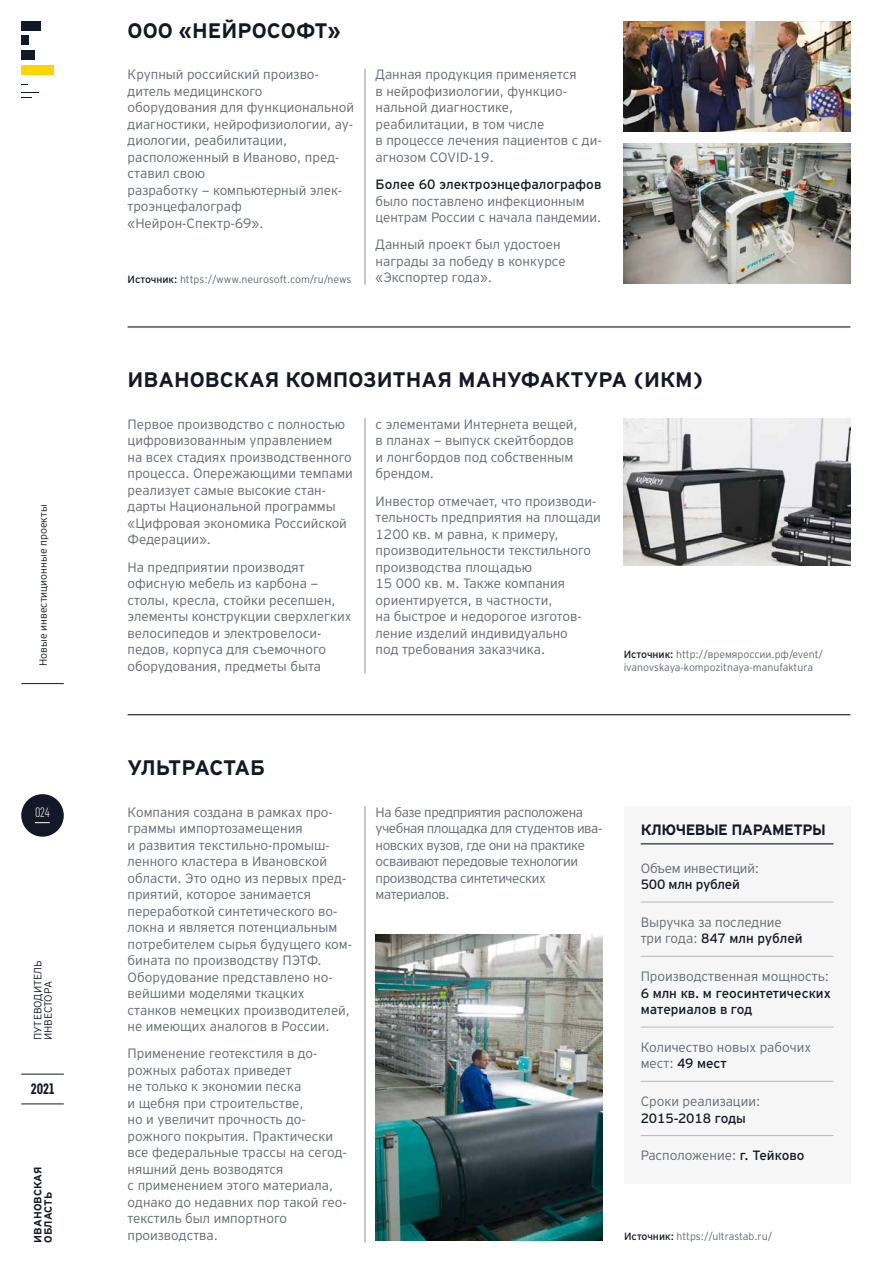
<style>
.page{position:relative;width:893px;height:1263px;background:#fff}
.page>*{position:absolute;margin:0;border:0;box-sizing:border-box;transform-origin:0 0}
.t1{font:700 21px "EY Interstate";color:#131826}
.t2{font:700 21px "EY Interstate";letter-spacing:-.03em;color:#131826}
.t3{font:700 15px "EY Interstate";letter-spacing:-.035em;color:#131826}
.t4{font:900 15px "RF Rufo";color:#131826}
.t5{font:300 13.5px/16.5px "EY Interstate";color:#5f6872}
.t6{font:300 13.5px/16.5px "EY Interstate";letter-spacing:-.03em;color:#5f6872}
.t7{font:13.5px/16.5px "EY Interstate";color:#131826}
.t8{font:300 13.5px "RF Rufo";color:#fff}
.t9{font:300 10.5px/12.6px "EY Interstate";color:#5f6872}
.t10{font:300 10.5px/10.5px "EY Interstate";color:#131826}
.t11{font:700 10.5px/10.5px "EY Interstate";color:#131826}
.s1{font-weight:400;color:#131826}
</style>
<div class="page">
<div style="left:21px;top:65px;width:33px;height:9px;background:#ffd400"></div>
<div style="left:21px;top:21px;width:20px;height:9px;background:#131826"></div>
<div style="left:21px;top:51px;width:14px;height:9px;background:#131826"></div>
<div style="left:21px;top:36px;width:8px;height:9px;background:#131826"></div>
<hr style="left:21px;top:1074px;width:43px;height:1px;background:#131826">
<hr style="left:21px;top:1104px;width:43px;height:1px;background:#131826">
<div style="left:21px;top:794px;width:43px;height:43px;background:#131826;border-radius:50%"></div>
<svg style="left:35px;top:822px;width:15px;height:1px"></svg>
<hr style="left:21px;top:683px;width:43px;height:1px;background:#131826">
<hr style="left:365px;top:69px;width:1px;height:216px;background:#b4b9bc">
<img style="left:624px;top:21px;width:226px;height:111px">
<img style="left:624px;top:144px;width:226px;height:139px">
<hr style="left:365px;top:418px;width:1px;height:255px;background:#b4b9bc">
<img style="left:624px;top:418px;width:226px;height:147px">
<hr style="left:365px;top:806px;width:1px;height:436px;background:#b4b9bc">
<div style="left:624px;top:806px;width:226px;height:378px;background:#f6f6f6"></div>
<hr style="left:641px;top:843px;width:192px;height:1px;background:#131826">
<hr style="left:641px;top:902px;width:192px;height:1px;background:#b4b9bc">
<hr style="left:641px;top:956px;width:192px;height:1px;background:#b4b9bc">
<hr style="left:641px;top:1027px;width:192px;height:1px;background:#b4b9bc">
<hr style="left:641px;top:1081px;width:192px;height:1px;background:#b4b9bc">
<hr style="left:641px;top:1135px;width:192px;height:1px;background:#b4b9bc">
<img style="left:376px;top:934px;width:226px;height:306px">
<hr style="left:128px;top:714px;width:722px;height:1px;background:#131826">
<hr style="left:128px;top:326px;width:722px;height:1px;background:#131826">
<p class="t10" style="left:37px;top:666px;width:162px;rotate:-90deg">Новые инвестиционные проекты</p>
<p class="t8" style="left:35px;top:805px;width:16px">024</p>
<p class="t10" style="left:32px;top:1040px;width:81px;rotate:-90deg">ПУТЕВОДИТЕЛЬ<br>ИНВЕСТОРА</p>
<p class="t4" style="left:31px;top:1080px;width:25px">2021</p>
<p class="t11" style="left:32px;top:1242px;width:77px;rotate:-90deg">ИВАНОВСКАЯ<br>ОБЛАСТЬ</p>
<h1 class="t1" style="left:128px;top:15px;width:215px">ООО «НЕЙРОСОФТ»</h1>
<p class="t5" style="left:128px;top:66px;width:228px">Крупный российский произво&shy;дитель медицинского оборудования для функциональной диагностики, нейрофизиологии, ау&shy;диологии, реабилитации, расположенный в Иваново, пред&shy;ставил свою<br>разработку — компьютерный элек&shy;троэнцефалограф «Нейрон-Спектр-69».</p>
<p class="t5" style="left:376px;top:66px;width:228px">Данная продукция применяется<br>в нейрофизиологии, функцио&shy;нальной диагностике, реабилитации, в том числе<br>в процессе лечения пациентов с ди&shy;агнозом COVID-19.</p>
<p class="t7" style="left:376px;top:175px;width:227px">Более 60 электроэнцефалографов</p>
<p class="t5" style="left:376px;top:192px;width:227px">было поставлено инфекционным центрам России с начала пандемии.</p>
<p class="t5" style="left:376px;top:235px;width:192px">Данный проект был удостоен награды за победу в конкурсе</p>
<p class="t9" style="left:128px;top:273px;width:225px"><span class="s1">Источник:</span> https://www.neurosoft.com/ru/news</p>
<p class="t5" style="left:376px;top:268px;width:118px">«Экспортер года».</p>
<h1 class="t1" style="left:128px;top:365px;width:578px">ИВАНОВСКАЯ КОМПОЗИТНАЯ МАНУФАКТУРА (ИКМ)</h1>
<p class="t5" style="left:128px;top:415px;width:227px">Первое производство с полностью цифровизованным управлением<br>на всех стадиях производственного процесса. Опережающими темпами реализует самые высокие стан&shy;дарты Национальной программы «Цифровая экономика Российской<br>Федерации».</p>
<p class="t5" style="left:128px;top:558px;width:225px">На предприятии производят офисную мебель из карбона — столы, кресла, стойки ресепшен, элементы конструкции сверхлегких велосипедов и электровелоси&shy;педов, корпуса для съемочного оборудования, предметы быта</p>
<p class="t5" style="left:376px;top:415px;width:204px">с элементами Интернета вещей, в планах — выпуск скейтбордов и лонгбордов под собственным брендом.</p>
<p class="t5" style="left:376px;top:492px;width:227px">Инвестор отмечает, что производи&shy;тельность предприятия на площади<br>1200 кв. м равна, к примеру, производительности текстильного производства площадью<br>15 000 кв. м. Также компания ориентируется, в частности,<br>на быстрое и недорогое изготов&shy;ление изделий индивидуально<br>под требования заказчика.</p>
<p class="t9" style="left:624px;top:648px;width:201px"><span class="s1">Источник:</span> http://времяроссии.рф/event/ ivanovskaya-kompozitnaya-manufaktura</p>
<h1 class="t2" style="left:128px;top:753px;width:139px">УЛЬТРАСТАБ</h1>
<p class="t5" style="left:128px;top:803px;width:226px">Компания создана в рамках про&shy;граммы импортозамещения<br>и развития текстильно-промыш&shy;ленного кластера в Ивановской области. Это одно из первых пред&shy;приятий, которое занимается переработкой синтетического во&shy;локна и является потенциальным потребителем сырья будущего ком&shy;бината по производству ПЭТФ.<br>Оборудование представлено но&shy;вейшими моделями ткацких станков немецких производителей, не имеющих аналогов в России.</p>
<p class="t5" style="left:128px;top:1044px;width:221px">Применение геотекстиля в до&shy;рожных работах приведет<br>не только к экономии песка<br>и щебня при строительстве,<br>но и увеличит прочность до&shy;рожного покрытия. Практически все федеральные трассы на сегод&shy;няшний день возводятся<br>с применением этого материала, однако до недавних пор такой гео&shy;текстиль был импортного производства.</p>
<p class="t6" style="left:376px;top:803px;width:228px">На базе предприятия расположена учебная площадка для студентов ива&shy;новских вузов, где они на практике осваивают передовые технологии производства синтетических материалов.</p>
<p class="t3" style="left:641px;top:819px;width:187px">КЛЮЧЕВЫЕ ПАРАМЕТРЫ</p>
<p class="t5" style="left:641px;top:859px;width:120px">Объем инвестиций:</p>
<p class="t7" style="left:641px;top:875px;width:101px">500 млн рублей</p>
<p class="t5" style="left:641px;top:913px;width:163px">Выручка за последние три года: <span class="s1">847 млн рублей</span></p>
<p class="t5" style="left:641px;top:967px;width:190px">Производственная мощность:</p>
<p class="t7" style="left:641px;top:984px;width:192px">6 млн кв. м геосинтетических материалов в год</p>
<p class="t5" style="left:641px;top:1038px;width:172px">Количество новых рабочих мест: <span class="s1">49 мест</span></p>
<p class="t5" style="left:641px;top:1092px;width:121px">Сроки реализации:</p>
<p class="t7" style="left:641px;top:1109px;width:107px">2015-2018 годы</p>
<p class="t5" style="left:641px;top:1146px;width:165px">Расположение: <span class="s1">г. Тейково</span></p>
<p class="t9" style="left:624px;top:1229px;width:150px"><span class="s1">Источник:</span> https://ultrastab.ru/</p>
</div>
